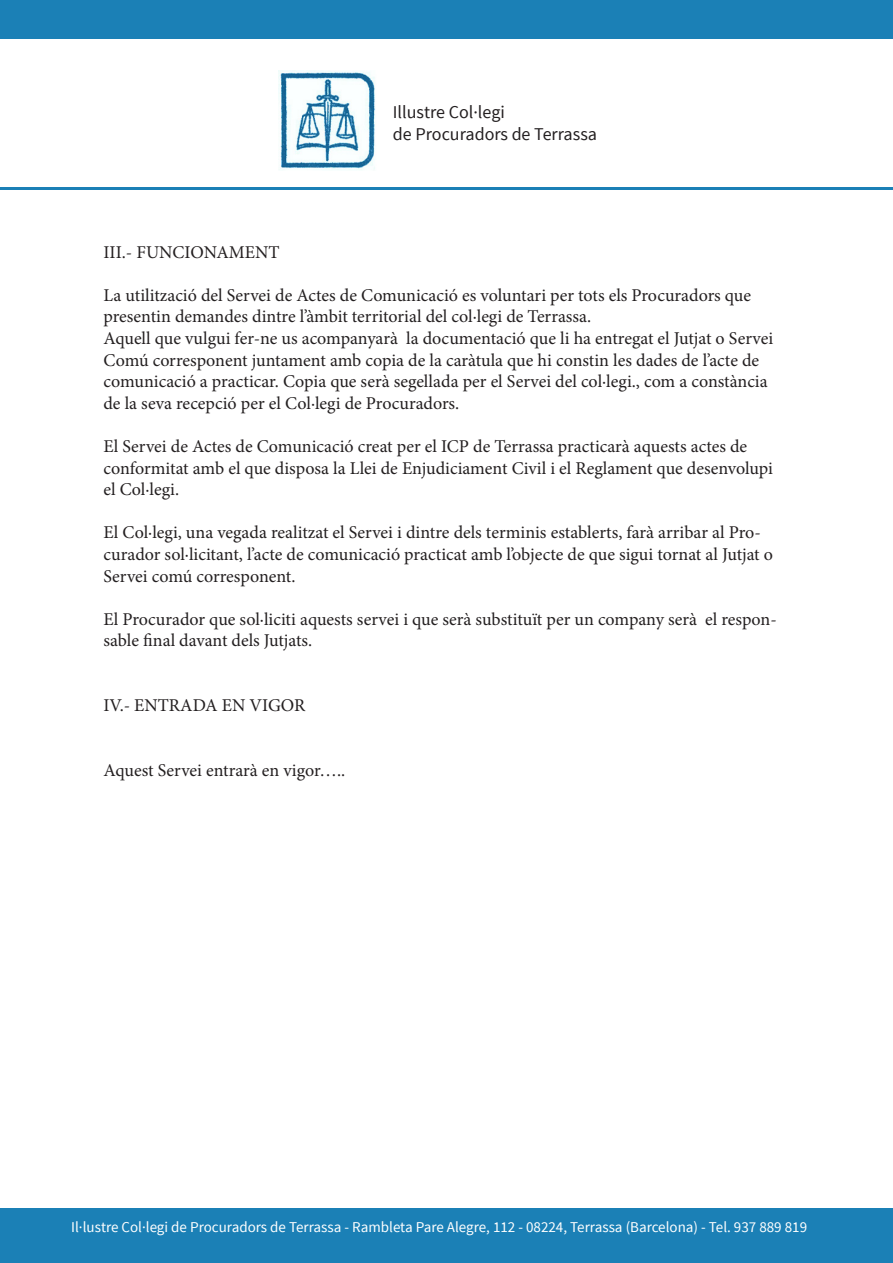
<style>
.page{position:relative;width:893px;height:1263px;background:#fff}
.page>*{position:absolute;margin:0;border:0;box-sizing:border-box;transform-origin:0 0}
.t1{font:18px/21.6px "Minion Pro";color:#231f20}
.t2{font:18px/21.6px "Source Sans Pro";color:#231f20}
.t3{font:15px "Source Sans Pro";color:#fff}
</style>
<div class="page">
<hr style="left:0;top:187px;width:893px;height:2px;background:#1b80b6">
<div style="left:0;top:0;width:893px;height:38px;background:#1b80b6"></div>
<div style="left:0;top:1209px;width:893px;height:54px;background:#1b80b6"></div>
<img style="left:278px;top:71px;width:97px;height:99px">
<p class="t2" style="left:393px;top:102px;width:206px">Illustre Col·legi<br>de Procuradors de Terrassa</p>
<p class="t1" style="left:103px;top:241px;width:178px">III.- FUNCIONAMENT</p>
<p class="t1" style="left:103px;top:284px;width:649px">La utilització del Servei de Actes de Comunicació es voluntari per tots els Procuradors que presentin demandes dintre l’àmbit territorial del col·legi de Terrassa.</p>
<p class="t1" style="left:103px;top:328px;width:671px">Aquell que vulgui fer-ne us acompanyarà la documentació que li ha entregat el Jutjat o Servei Comú corresponent juntament amb copia de la caràtula que hi constin les dades de l’acte de comunicació a practicar. Copia que serà segellada per el Servei del col·legi., com a constància de la seva recepció per el Col·legi de Procuradors.</p>
<p class="t1" style="left:103px;top:436px;width:671px">El Servei de Actes de Comunicació creat per el ICP de Terrassa practicarà aquests actes de conformitat amb el que disposa la Llei de Enjudiciament Civil i el Reglament que desenvolupi el Col·legi.</p>
<p class="t1" style="left:103px;top:522px;width:671px">El Col·legi, una vegada realitzat el Servei i dintre dels terminis establerts, farà arribar al Pro&shy;curador sol·licitant, l’acte de comunicació practicat amb l’objecte de que sigui tornat al Jutjat o<br>Servei comú corresponent.</p>
<p class="t1" style="left:103px;top:608px;width:675px">El Procurador que sol·liciti aquests servei i que serà substituït per un company serà el respon&shy;sable final davant dels Jutjats.</p>
<p class="t1" style="left:103px;top:695px;width:203px">IV.- ENTRADA EN VIGOR</p>
<p class="t1" style="left:103px;top:760px;width:243px">Aquest Servei entrarà en vigor…..</p>
<p class="t3" style="left:71px;top:1217px;width:737px">Il·lustre Col·legi de Procuradors de Terrassa - Rambleta Pare Alegre, 112 - 08224, Terrassa (Barcelona) - Tel. 937 889 819</p>
</div>
